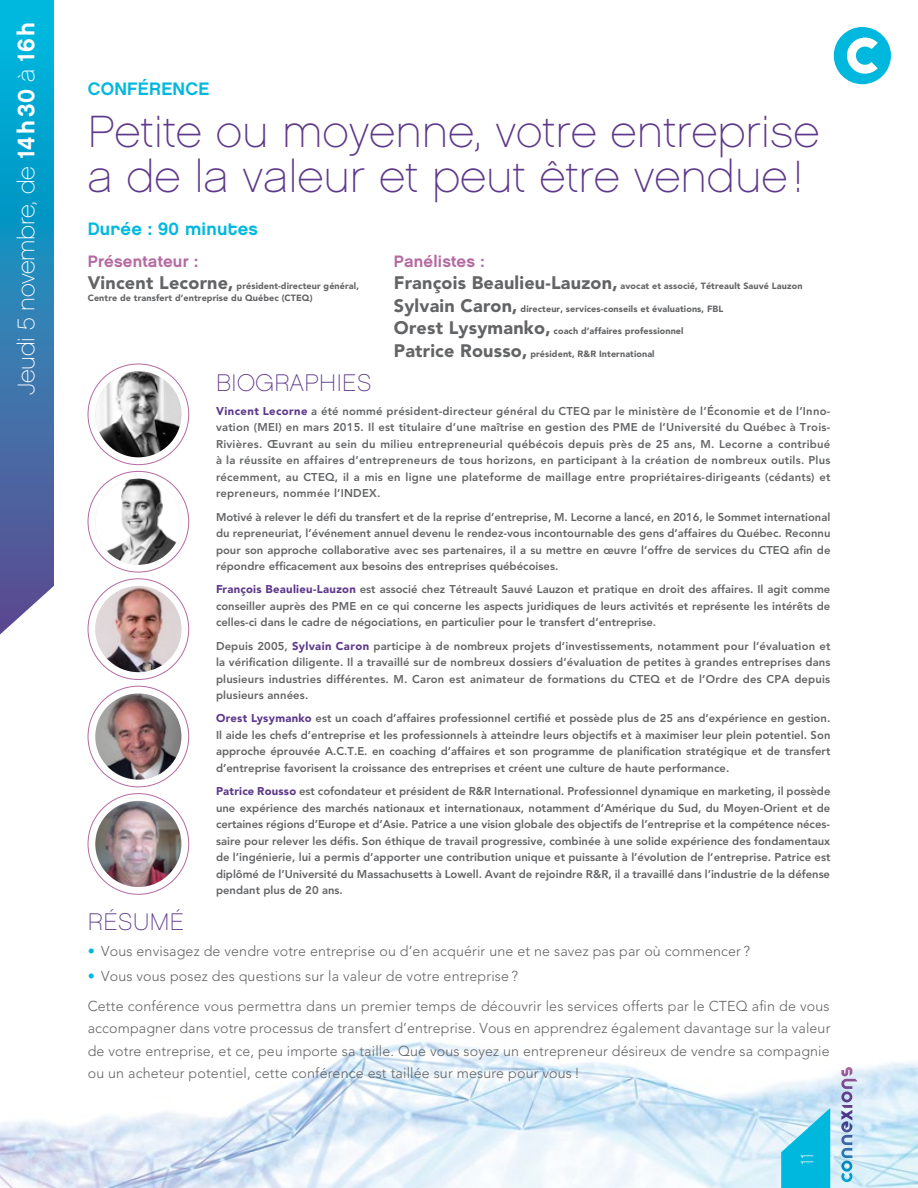
<style>
.page{position:relative;width:918px;height:1188px;background:#fff}
.page>*{position:absolute;margin:0;border:0;box-sizing:border-box;transform-origin:0 0}
.t1{font:45px/45px "Chalet Paris Nineteen Sixty";letter-spacing:.01em;color:#5e398a}
.t2{font:24px "Chalet Paris Nineteen Sixty";letter-spacing:-.01em;color:#fff}
.t3{font:24px "Chalet Paris Nineteen Sixty";letter-spacing:.02em;color:#5e398a}
.t4{font:18px "Chalet New York Nineteen Eighty";letter-spacing:.01em;color:#00b8de}
.t5{font:18px "Chalet Paris Nineteen Sixty";color:#fff}
.t6{font:16.5px "Chalet New York Nineteen Sixty";letter-spacing:.01em;color:#b56aa1}
.t7{font:300 14.25px/22.5px "Avenir LT Std";letter-spacing:.01em;color:#636466}
.t8{font:800 11.25px/16.5px "Avenir LT Std";color:#636466;text-align:justify}
.t9{font:900 9px/12px "Avenir LT Std";letter-spacing:.01em;color:#636466}
.s1{font-family:"Chalet New York Nineteen Eighty"}
.s2{font-size:18px}
.s3{font-weight:900;color:#5e398a}
.s4{color:#00b8de}
</style>
<div class="page">
<img style="left:0;top:867px;width:918px;height:321px">
<svg style="left:781px;top:1108px;width:49px;height:80px;background:#3bc5e4"></svg>
<svg style="left:841px;top:1067px;width:17px;height:89px;background:#b1bad8"></svg>
<svg style="left:0;top:0;width:54px;height:634px;background:#2f89ba"></svg>
<div style="left:834px;top:27px;width:57px;height:57px;background:#00b8de;border-radius:50%"></div>
<svg style="left:847px;top:38px;width:31px;height:36px"></svg>
<img style="left:95px;top:371px;width:86px;height:86px;border-radius:43px">
<img style="left:95px;top:479px;width:86px;height:86px;border-radius:43px">
<img style="left:95px;top:586px;width:86px;height:86px;border-radius:43px">
<img style="left:95px;top:694px;width:86px;height:86px;border-radius:43px">
<img style="left:95px;top:801px;width:86px;height:86px;border-radius:43px">
<h2 class="t2" style="left:13px;top:395px;width:375px;rotate:-90deg">Jeudi 5 novembre, de <span class="s1">14h30</span> à <span class="s1">16h</span></h2>
<h3 class="t4" style="left:88px;top:78px;width:123px">Conférence</h3>
<h1 class="t1" style="left:88px;top:109px;width:733px">Petite ou moyenne, votre entreprise a de la valeur et peut être vendue!</h1>
<h3 class="t4" style="left:88px;top:218px;width:172px">Durée : 90 minutes</h3>
<h3 class="t6" style="left:88px;top:251px;width:112px">Présentateur :</h3>
<p class="t9" style="left:88px;top:280px;width:273px"><span class="s2">Vincent Lecorne,</span> président-directeur général,<br>Centre de transfert d’entreprise du Québec (CTEQ)</p>
<h3 class="t6" style="left:394px;top:251px;width:92px">Panélistes :</h3>
<p class="t9" style="left:394px;top:280px;width:410px"><span class="s2">François Beaulieu-Lauzon,</span> avocat et associé, Tétreault Sauvé Lauzon</p>
<p class="t9" style="left:394px;top:303px;width:331px"><span class="s2">Sylvain Caron,</span> directeur, services-conseils et évaluations, FBL</p>
<p class="t9" style="left:394px;top:325px;width:291px"><span class="s2">Orest Lysymanko,</span> coach d’affaires professionnel</p>
<p class="t9" style="left:394px;top:348px;width:262px"><span class="s2">Patrice Rousso,</span> président, R&amp;R International</p>
<h2 class="t3" style="left:216px;top:369px;width:155px">BIOGRAPHIES</h2>
<p class="t8" style="left:216px;top:403px;width:616px"><span class="s3">Vincent Lecorne</span> a été nommé président-directeur général du CTEQ par le ministère de l’Économie et de l’Inno&shy;vation (MEI) en mars 2015. Il est titulaire d’une maîtrise en gestion des PME de l’Université du Québec à Trois-Rivières. Œuvrant au sein du milieu entrepreneurial québécois depuis près de 25 ans, M. Lecorne a contribué à la réussite en affaires d’entrepreneurs de tous horizons, en participant à la création de nombreux outils. Plus récemment, au CTEQ, il a mis en ligne une plateforme de maillage entre propriétaires-dirigeants (cédants) et repreneurs, nommée l’INDEX.</p>
<p class="t8" style="left:216px;top:508px;width:616px">Motivé à relever le défi du transfert et de la reprise d’entreprise, M. Lecorne a lancé, en 2016, le Sommet international du repreneuriat, l’événement annuel devenu le rendez-vous incontournable des gens d’affaires du Québec. Reconnu pour son approche collaborative avec ses partenaires, il a su mettre en œuvre l’offre de services du CTEQ afin de répondre efficacement aux besoins des entreprises québécoises.</p>
<p class="t8" style="left:216px;top:581px;width:616px"><span class="s3">François Beaulieu-Lauzon</span> est associé chez Tétreault Sauvé Lauzon et pratique en droit des affaires. Il agit comme conseiller auprès des PME en ce qui concerne les aspects juridiques de leurs activités et représente les intérêts de celles-ci dans le cadre de négociations, en particulier pour le transfert d’entreprise.</p>
<p class="t8" style="left:216px;top:637px;width:616px">Depuis 2005, <span class="s3">Sylvain Caron</span> participe à de nombreux projets d’investissements, notamment pour l’évaluation et la vérification diligente. Il a travaillé sur de nombreux dossiers d’évaluation de petites à grandes entreprises dans plusieurs industries différentes. M. Caron est animateur de formations du CTEQ et de l’Ordre des CPA depuis plusieurs années.</p>
<p class="t8" style="left:216px;top:710px;width:616px"><span class="s3">Orest Lysymanko</span> est un coach d’affaires professionnel certifié et possède plus de 25 ans d’expérience en gestion.<br>Il aide les chefs d’entreprise et les professionnels à atteindre leurs objectifs et à maximiser leur plein potentiel. Son approche éprouvée A.C.T.E. en coaching d’affaires et son programme de planification stratégique et de transfert d’entreprise favorisent la croissance des entreprises et créent une culture de haute performance.</p>
<p class="t8" style="left:216px;top:783px;width:616px"><span class="s3">Patrice Rousso</span> est cofondateur et président de R&amp;R International. Professionnel dynamique en marketing, il possède une expérience des marchés nationaux et internationaux, notamment d’Amérique du Sud, du Moyen-Orient et de certaines régions d’Europe et d’Asie. Patrice a une vision globale des objectifs de l’entreprise et la compétence néces&shy;saire pour relever les défis. Son éthique de travail progressive, combinée à une solide expérience des fondamentaux de l’ingénierie, lui a permis d’apporter une contribution unique et puissante à l’évolution de l’entreprise. Patrice est diplômé de l’Université du Massachusetts à Lowell. Avant de rejoindre R&amp;R, il a travaillé dans l’industrie de la défense pendant plus de 20 ans.</p>
<h2 class="t3" style="left:88px;top:908px;width:98px">Résumé</h2>
<p class="t7" style="left:88px;top:940px;width:664px"><span class="s4">•</span> Vous envisagez de vendre votre entreprise ou d’en acquérir une et ne savez pas par où commencer ?</p>
<p class="t7" style="left:88px;top:962px;width:743px;line-height:29.2px"><span class="s4">•</span> Vous vous posez des questions sur la valeur de votre entreprise ?<br>Cette conférence vous permettra dans un premier temps de découvrir les services offerts par le CTEQ afin de vous</p>
<p class="t7" style="left:88px;top:1017px;width:744px;text-align:justify">accompagner dans votre processus de transfert d’entreprise. Vous en apprendrez également davantage sur la valeur de votre entreprise, et ce, peu importe sa taille. Que vous soyez un entrepreneur désireux de vendre sa compagnie ou un acheteur potentiel, cette conférence est taillée sur mesure pour vous !</p>
<h3 class="t5" style="left:797px;top:1165px;width:13px;rotate:-90deg">11</h3>
</div>
